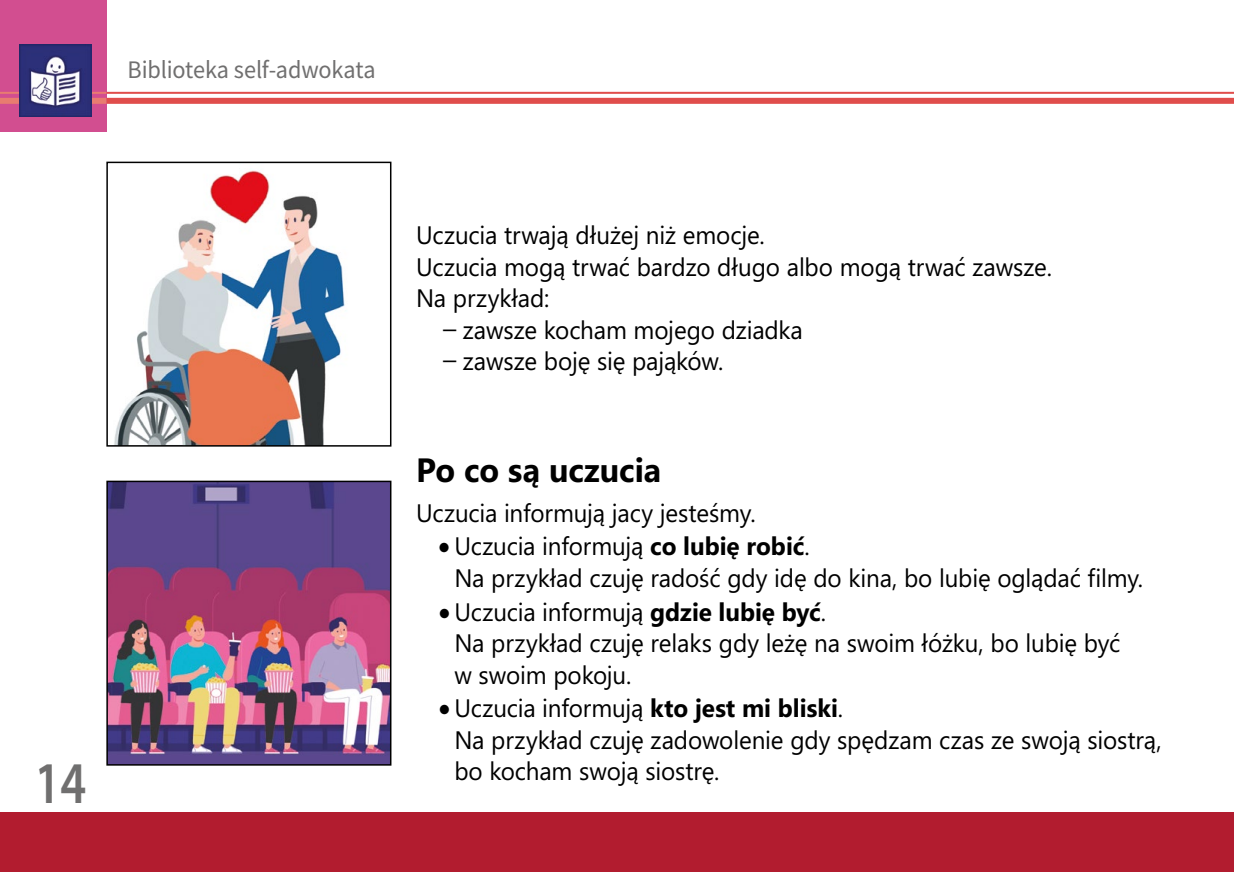
<style>
.page{position:relative;width:1234px;height:872px;background:#fff}
.page>*{position:absolute;margin:0;border:0;box-sizing:border-box;transform-origin:0 0}
.t1{font:59.4px "Myriad Variable Concept";color:#706f6f;scale:.81 1}
.t2{font:700 33.6px "Microsoft Phags Pa";letter-spacing:-.005em;color:#000;scale:.96 1}
.t3{font:25.2px/31.5px "Microsoft Phags Pa";letter-spacing:-.005em;color:#000;scale:.96 1}
.t4{font:25.2px "Source Sans Variable";letter-spacing:-.005em;color:#706f6f;scale:.96 1}
.s1{font-family:"Lato"}
.s2{font-weight:700}
</style>
<div class="page">
<div style="left:0;top:0;width:106px;height:132px;background:#d24e90"></div>
<div style="left:0;top:812px;width:1233px;height:60px;background:#b21c2f"></div>
<hr style="left:106px;top:92px;width:1127px;height:2px;background:#e04d4b">
<div style="left:106px;top:98px;width:1127px;height:6px;background:#e04d4b"></div>
<hr style="left:0;top:92px;width:106px;height:2px;background:#e87c70">
<div style="left:0;top:98px;width:106px;height:6px;background:#e87c70"></div>
<img style="left:19px;top:45px;width:72px;height:72px">
<img style="left:109px;top:483px;width:279px;height:279px">
<div style="left:106px;top:480px;width:285px;height:285px;border:2px solid #000"></div>
<img style="left:114px;top:170px;width:231px;height:273px">
<div style="left:106px;top:162px;width:285px;height:284px;border:2px solid #000"></div>
<p class="t4" style="left:128px;top:55px;width:260px">Biblioteka self-adwokata</p>
<h1 class="t1" style="left:35px;top:748px;width:65px">14</h1>
<p class="t3" style="left:416px;top:218px;width:663px">Uczucia trwają dłużej niż emocje.<br>Uczucia mogą trwać bardzo długo albo mogą trwać zawsze.<br>Na przykład:</p>
<p class="t3" style="left:441px;top:313px;width:378px">— zawsze kocham mojego dziadka</p>
<p class="t3" style="left:441px;top:344px;width:295px">— zawsze boję się pająków.</p>
<h2 class="t2" style="left:416px;top:446px;width:257px">Po co są uczucia</h2>
<p class="t3" style="left:416px;top:496px;width:355px">Uczucia informują jacy jesteśmy.</p>
<p class="t3" style="left:454px;top:529px;width:718px;text-indent:-17px"><span class="s1">•</span>Uczucia informują <span class="s2">co lubię robić</span>.<br>Na przykład czuję radość gdy idę do kina, bo lubię oglądać filmy.</p>
<p class="t3" style="left:454px;top:594px;width:695px;text-indent:-17px"><span class="s1">•</span>Uczucia informują <span class="s2">gdzie lubię być</span>.<br>Na przykład czuję relaks gdy leżę na swoim łóżku, bo lubię być w swoim pokoju.</p>
<p class="t3" style="left:454px;top:691px;width:738px;text-indent:-17px"><span class="s1">•</span>Uczucia informują <span class="s2">kto jest mi bliski</span>.<br>Na przykład czuję zadowolenie gdy spędzam czas ze swoją siostrą, bo kocham swoją siostrę.</p>
</div>
